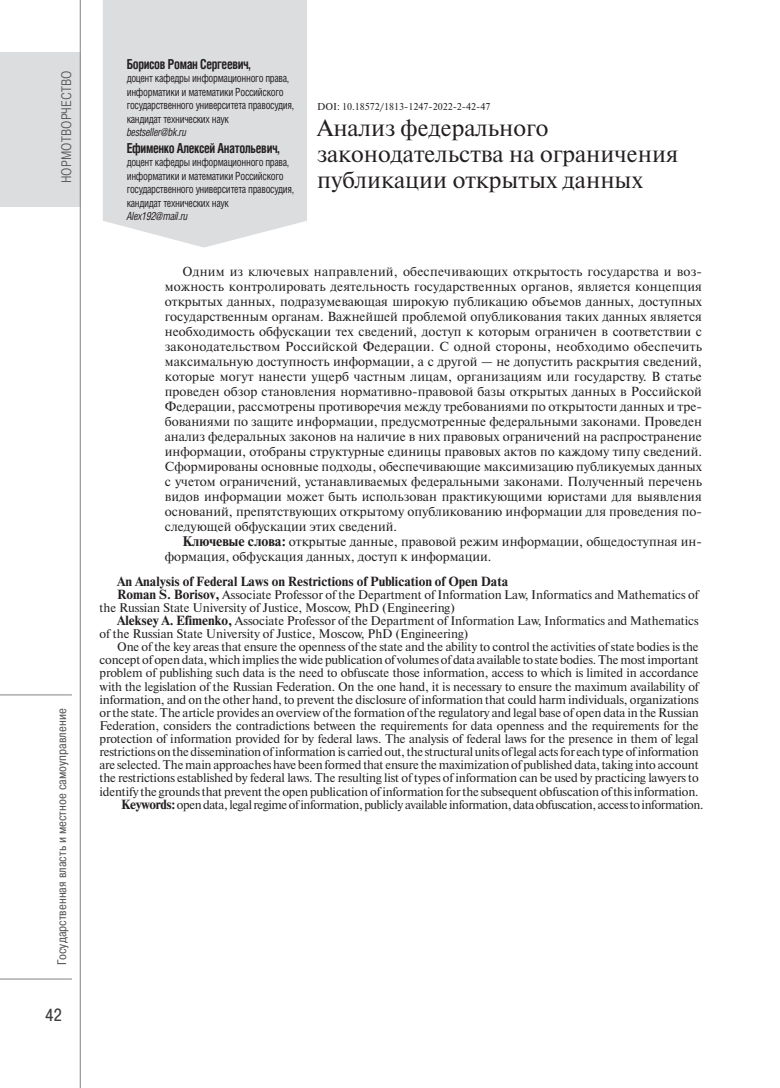
<style>
.page{position:relative;width:780px;height:1088px;background:#fff}
.page>*{position:absolute;margin:0;border:0;box-sizing:border-box;transform-origin:0 0}
.t1{font:23.75px/26.2px "Newton C";color:#231f20}
.t2{font:17.5px "Pragmatica Cond";color:#3e3e3f}
.t3{font:700 13.75px "Helios Cond";letter-spacing:-.03em;color:#231f20;scale:.9 1}
.t4{font:300 13.75px "Pragmatica Cond";letter-spacing:.01em;color:#57585a}
.t5{font:13.12px/15px "Newton C";color:#231f20;text-align:justify}
.t6{font:12.5px "Newton C";letter-spacing:-.01em;color:#231f20}
.t7{font:700 12.5px "Newton C";color:#231f20}
.t8{font:12.5px "Pragmatica Cond";color:#57585a}
.t9{font:11.25px/13.5px "Helios Cond";letter-spacing:-.03em;color:#231f20;scale:.9 1}
.t10{font:italic 11.25px "Helios Cond";letter-spacing:-.03em;color:#231f20;scale:.9 1}
.t11{font:10px "Newton C";color:#231f20}
.s1{font-weight:700}
</style>
<div class="page">
<div style="left:0;top:52px;width:80px;height:155px;background:#dcdddf"></div>
<hr style="left:80px;top:0;width:1px;height:1088px;background:#808285">
<hr style="left:0;top:979px;width:72px;height:1px;background:#808285">
<hr style="left:0;top:694px;width:72px;height:1px;background:#808285">
<div style="left:103px;top:0;width:204px;height:248px;background:#dcdddf"></div>
<p class="t4" style="left:58px;top:183px;width:114px;rotate:-90deg">НОРМОТВОРЧЕСТВО</p>
<p class="t8" style="left:54px;top:965px;width:258px;rotate:-90deg">Государственная власть и местное самоуправление</p>
<h2 class="t2" style="left:45px;top:1004px;width:19px">42</h2>
<p class="t3" style="left:127px;top:59px;width:139px">Борисов Роман Сергеевич,</p>
<p class="t9" style="left:127px;top:71px;width:187px">доцент кафедры информационного права, информатики и математики Российского государственного университета правосудия, кандидат технических наук</p>
<p class="t10" style="left:127px;top:128px;width:68px">bestseller@bk.ru</p>
<p class="t3" style="left:127px;top:143px;width:171px">Ефименко Алексей Анатольевич,</p>
<p class="t9" style="left:127px;top:155px;width:187px">доцент кафедры информационного права, информатики и математики Российского государственного университета правосудия, кандидат технических наук</p>
<p class="t10" style="left:127px;top:212px;width:70px">Alex192@mail.ru</p>
<p class="t11" style="left:317px;top:103px;width:175px">DOI: 10.18572/1813-1247-2022-2-42-47</p>
<h1 class="t1" style="left:317px;top:116px;width:362px">Анализ федерального законодательства на ограничения публикации открытых данных</h1>
<p class="t5" style="left:165px;top:265px;width:538px;text-indent:18px">Одним из ключевых направлений, обеспечивающих открытость государства и воз&shy;можность контролировать деятельность государственных органов, является концепция открытых данных, подразумевающая широкую публикацию объемов данных, доступных государственным органам. Важнейшей проблемой опубликования таких данных является необходимость обфускации тех сведений, доступ к которым ограничен в соответствии с законодательством Российской Федерации. С одной стороны, необходимо обеспечить максимальную доступность информации, а с другой — не допустить раскрытия сведений, которые могут нанести ущерб частным лицам, организациям или государству. В статье проведен обзор становления нормативно-правовой базы открытых данных в Российской Федерации, рассмотрены противоречия между требованиями по открытости данных и тре&shy;бованиями по защите информации, предусмотренные федеральными законами. Проведен анализ федеральных законов на наличие в них правовых ограничений на распространение информации, отобраны структурные единицы правовых актов по каждому типу сведений.<br>Сформированы основные подходы, обеспечивающие максимизацию публикуемых данных с учетом ограничений, устанавливаемых федеральными законами. Полученный перечень видов информации может быть использован практикующими юристами для выявления оснований, препятствующих открытому опубликованию информации для проведения по&shy;следующей обфускации этих сведений.</p>
<p class="t5" style="left:165px;top:535px;width:538px;text-indent:18px"><span class="s1">Ключевые слова:</span> открытые данные, правовой режим информации, общедоступная ин&shy;формация, обфускация данных, доступ к информации.</p>
<p class="t7" style="left:117px;top:576px;width:392px">An Analysis of Federal Laws on Restrictions of Publication of Open Data</p>
<p class="t6" style="left:117px;top:590px;width:583px"><span class="s1">Roman S. Borisov,</span> Associate Professor of the Department of Information Law, Informatics and Mathematics of</p>
<p class="t6" style="left:99px;top:603px;width:357px">the Russian State University of Justice, Moscow, PhD (Engineering)</p>
<p class="t6" style="left:117px;top:616px;width:583px"><span class="s1">Aleksey A. Efimenko,</span> Associate Professor of the Department of Information Law, Informatics and Mathematics</p>
<p class="t6" style="left:99px;top:629px;width:370px">of the Russian State University of Justice, Moscow, PhD (Engineering)</p>
<p class="t6" style="left:117px;top:642px;width:583px">One of the key areas that ensure the openness of the state and the ability to control the activities of state bodies is the</p>
<p class="t6" style="left:99px;top:655px;width:600px">concept of open data, which implies the wide publication of volumes of data available to state bodies. The most important</p>
<p class="t6" style="left:99px;top:669px;width:600px">problem of publishing such data is the need to obfuscate those information, access to which is limited in accordance</p>
<p class="t6" style="left:99px;top:682px;width:600px">with the legislation of the Russian Federation. On the one hand, it is necessary to ensure the maximum availability of</p>
<p class="t6" style="left:99px;top:695px;width:600px">information, and on the other hand, to prevent the disclosure of information that could harm individuals, organizations</p>
<p class="t6" style="left:99px;top:708px;width:600px">or the state. The article provides an overview of the formation of the regulatory and legal base of open data in the Russian</p>
<p class="t6" style="left:99px;top:721px;width:600px">Federation, considers the contradictions between the requirements for data openness and the requirements for the</p>
<p class="t6" style="left:99px;top:734px;width:600px">protection of information provided for by federal laws. The analysis of federal laws for the presence in them of legal</p>
<p class="t6" style="left:99px;top:747px;width:600px">restrictions on the dissemination of information is carried out, the structural units of legal acts for each type of information</p>
<p class="t6" style="left:99px;top:760px;width:600px">are selected. The main approaches have been formed that ensure the maximization of published data, taking into account</p>
<p class="t6" style="left:99px;top:774px;width:600px">the restrictions established by federal laws. The resulting list of types of information can be used by practicing lawyers to</p>
<p class="t6" style="left:99px;top:787px;width:600px">identify the grounds that prevent the open publication of information for the subsequent obfuscation of this information.</p>
<p class="t6" style="left:121px;top:800px;width:583px"><span class="s1">Keywords:</span>open data, legal regime of information, publicly available information, data obfuscation, access to information.</p>
</div>
